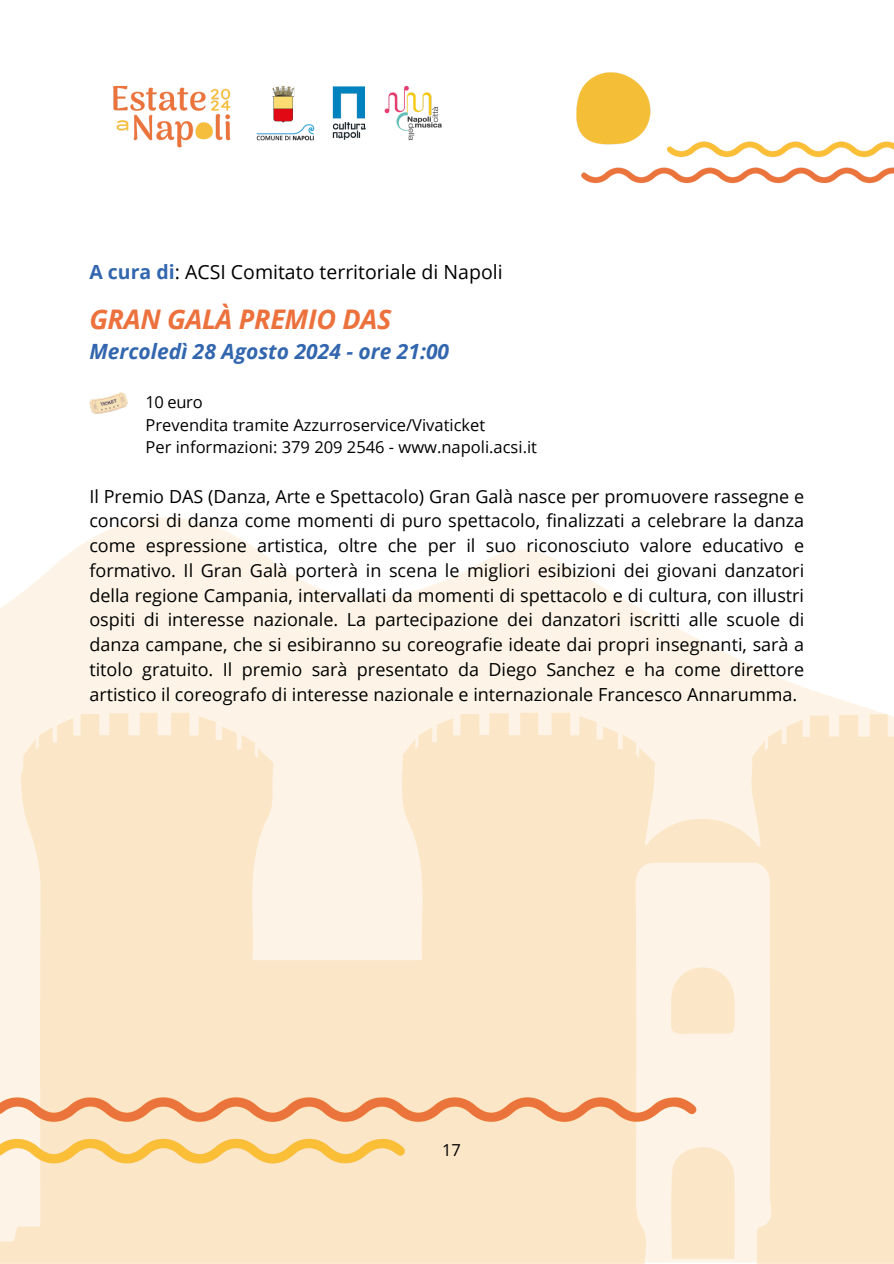
<style>
.page{position:relative;width:894px;height:1264px;background:#fff}
.page>*{position:absolute;margin:0;border:0;box-sizing:border-box;transform-origin:0 0}
.t1{font:italic 700 27px "Open Sans";letter-spacing:-.01em;color:#ec713c}
.t2{font:italic 700 21px "Open Sans";color:#3266ae}
.t3{font:19.5px "Open Sans";color:#000}
.t4{font:18px/24.8px "Open Sans";color:#000;text-align:justify}
.t5{font:16.5px "Open Sans";color:#000}
.s1{font-weight:700;color:#3266ae}
</style>
<div class="page">
<img style="left:0;top:72px;width:893px;height:1191px">
<img style="left:89px;top:393px;width:39px;height:21px">
<p class="t3" style="left:89px;top:258px;width:415px"><span class="s1">A cura di</span>: ACSI Comitato territoriale di Napoli</p>
<p class="t1" style="left:89px;top:300px;width:303px">GRAN GALÀ PREMIO DAS</p>
<p class="t2" style="left:89px;top:337px;width:361px">Mercoledì 28 Agosto 2024 - ore 21:00</p>
<h1 class="t5" style="left:145px;top:390px;width:59px">10 euro</h1>
<h2 class="t5" style="left:145px;top:413px;width:341px">Prevendita tramite Azzurroservice/Vivaticket</h2>
<p class="t5" style="left:145px;top:435px;width:393px">Per informazioni: 379 209 2546 - www.napoli.acsi.it</p>
<p class="t4" style="left:89px;top:483px;width:716px">Il Premio DAS (Danza, Arte e Spettacolo) Gran Galà nasce per promuovere rassegne e concorsi di danza come momenti di puro spettacolo, finalizzati a celebrare la danza come espressione artistica, oltre che per il suo riconosciuto valore educativo e formativo. Il Gran Galà porterà in scena le migliori esibizioni dei giovani danzatori della regione Campania, intervallati da momenti di spettacolo e di cultura, con illustri ospiti di interesse nazionale. La partecipazione dei danzatori iscritti alle scuole di danza campane, che si esibiranno su coreografie ideate dai propri insegnanti, sarà a titolo gratuito. Il premio sarà presentato da Diego Sanchez e ha come direttore artistico il coreografo di interesse nazionale e internazionale Francesco Annarumma.</p>
<p class="t5" style="left:442px;top:1138px;width:20px">17</p>
</div>
